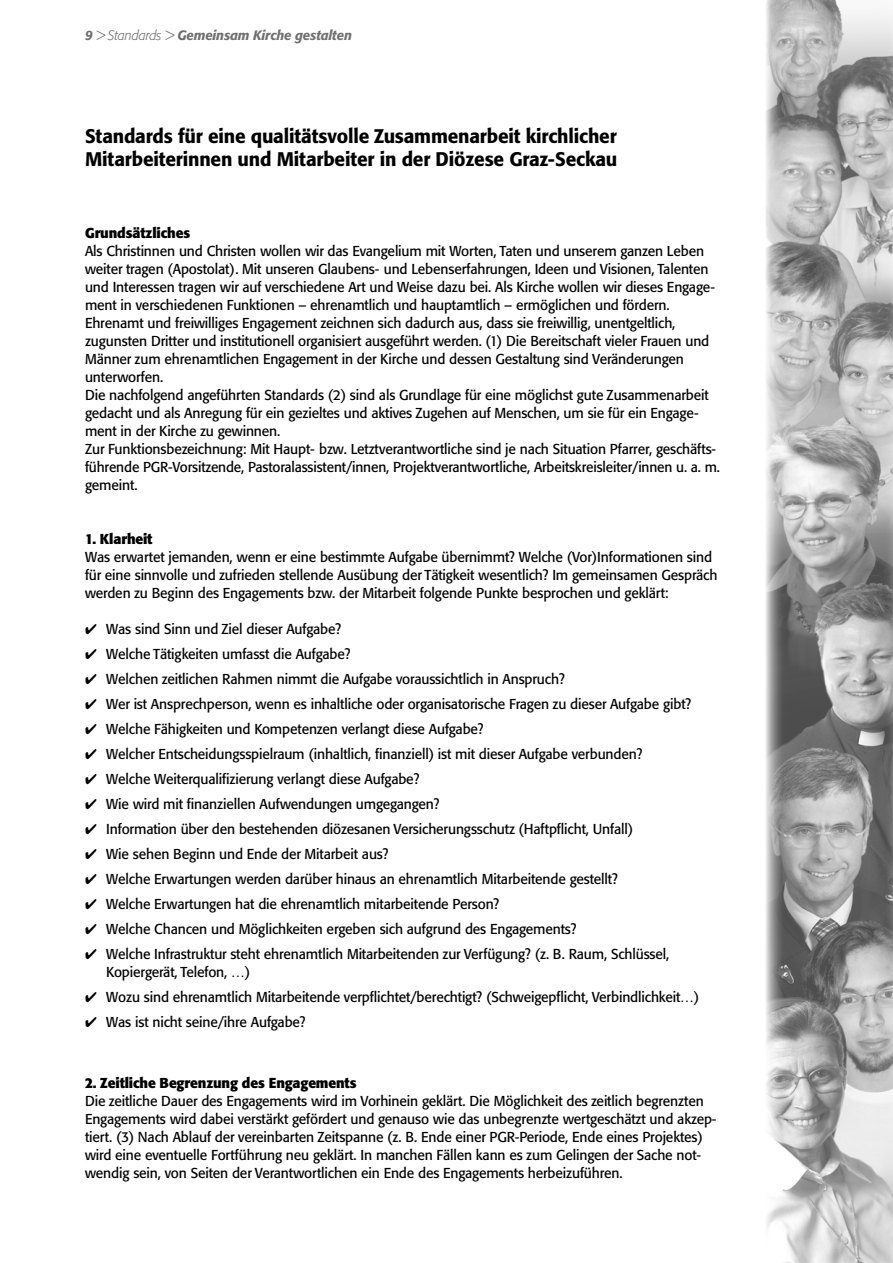
<style>
.page{position:relative;width:893px;height:1263px;background:#fff}
.page>*{position:absolute;margin:0;border:0;box-sizing:border-box;transform-origin:0 0}
.Titel_mittel{font:500 19.5px/22.5px "Formata BQ";letter-spacing:-.01em;color:#000}
.Textkörper{font:14.25px/18px "Formata BQ";letter-spacing:-.01em;color:#000}
.Aufzählung{font:14.25px/18px "Formata BQ";letter-spacing:-.01em;color:#000}
.Textkörper-2{font:700 14.25px "Formata BQ";letter-spacing:-.01em;color:#000}
.Textkörper-3{font:italic 500 13.5px "Formata BQ";letter-spacing:-.01em;color:#6f6f6f}
.s1{font-weight:300}
</style>
<div class="page">
<img style="left:766px;top:0;width:127px;height:1263px">
<p class="Textkörper-3" style="left:85px;top:27px;width:268px">9 <span class="s1">&gt; Standards &gt;</span> Gemeinsam Kirche gestalten</p>
<p class="Titel_mittel" style="left:85px;top:125px;width:534px">Standards für eine qualitätsvolle Zusammenarbeit kirchlicher<br>Mitarbeiterinnen und Mitarbeiter in der Diözese Graz-Seckau</p>
<p class="Textkörper-2" style="left:85px;top:224px;width:107px">Grundsätzliches</p>
<p class="Textkörper" style="left:85px;top:241px;width:632px">Als Christinnen und Christen wollen wir das Evangelium mit Worten, Taten und unserem ganzen Leben weiter tragen (Apostolat). Mit unseren Glaubens- und Lebenserfahrungen, Ideen und Visionen, Talenten und Interessen tragen wir auf verschiedene Art und Weise dazu bei. Als Kirche wollen wir dieses Engage&shy;ment in verschiedenen Funktionen – ehrenamtlich und hauptamtlich – ermöglichen und fördern.</p>
<p class="Textkörper" style="left:85px;top:313px;width:626px">Ehrenamt und freiwilliges Engagement zeichnen sich dadurch aus, dass sie freiwillig, unentgeltlich, zugunsten Dritter und institutionell organisiert ausgeführt werden. (1) Die Bereitschaft vieler Frauen und Männer zum ehrenamtlichen Engagement in der Kirche und dessen Gestaltung sind Veränderungen unterworfen.</p>
<p class="Textkörper" style="left:85px;top:385px;width:625px">Die nachfolgend angeführten Standards (2) sind als Grundlage für eine möglichst gute Zusammenarbeit gedacht und als Anregung für ein gezieltes und aktives Zugehen auf Menschen, um sie für ein Engage&shy;ment in der Kirche zu gewinnen.</p>
<p class="Textkörper" style="left:85px;top:439px;width:636px">Zur Funktionsbezeichnung: Mit Haupt- bzw. Letztverantwortliche sind je nach Situation Pfarrer, geschäfts&shy;führende PGR-Vorsitzende, Pastoralassistent/innen, Projektverantwortliche, Arbeitskreisleiter/innen u. a. m. gemeint.</p>
<p class="Textkörper-2" style="left:85px;top:530px;width:69px">1. Klarheit</p>
<p class="Textkörper" style="left:85px;top:547px;width:634px">Was erwartet jemanden, wenn er eine bestimmte Aufgabe übernimmt? Welche (Vor)Informationen sind für eine sinnvolle und zufrieden stellende Ausübung der Tätigkeit wesentlich? Im gemeinsamen Gespräch werden zu Beginn des Engagements bzw. der Mitarbeit folgende Punkte besprochen und geklärt:</p>
<p class="Aufzählung" style="left:85px;top:619px;width:258px">✔ Was sind Sinn und Ziel dieser Aufgabe?</p>
<p class="Aufzählung" style="left:85px;top:644px;width:267px">✔ Welche Tätigkeiten umfasst die Aufgabe?</p>
<p class="Aufzählung" style="left:85px;top:670px;width:481px">✔ Welchen zeitlichen Rahmen nimmt die Aufgabe voraussichtlich in Anspruch?</p>
<p class="Aufzählung" style="left:85px;top:695px;width:608px">✔ Wer ist Ansprechperson, wenn es inhaltliche oder organisatorische Fragen zu dieser Aufgabe gibt?</p>
<p class="Aufzählung" style="left:85px;top:720px;width:400px">✔ Welche Fähigkeiten und Kompetenzen verlangt diese Aufgabe?</p>
<p class="Aufzählung" style="left:85px;top:745px;width:559px">✔ Welcher Entscheidungsspielraum (inhaltlich, finanziell) ist mit dieser Aufgabe verbunden?</p>
<p class="Aufzählung" style="left:85px;top:770px;width:336px">✔ Welche Weiterqualifizierung verlangt diese Aufgabe?</p>
<p class="Aufzählung" style="left:85px;top:795px;width:356px">✔ Wie wird mit finanziellen Aufwendungen umgegangen?</p>
<p class="Aufzählung" style="left:85px;top:820px;width:550px">✔ Information über den bestehenden diözesanen Versicherungsschutz (Haftpflicht, Unfall)</p>
<p class="Aufzählung" style="left:85px;top:845px;width:305px">✔ Wie sehen Beginn und Ende der Mitarbeit aus?</p>
<p class="Aufzählung" style="left:85px;top:870px;width:534px">✔ Welche Erwartungen werden darüber hinaus an ehrenamtlich Mitarbeitende gestellt?</p>
<p class="Aufzählung" style="left:85px;top:895px;width:416px">✔ Welche Erwartungen hat die ehrenamtlich mitarbeitende Person?</p>
<p class="Aufzählung" style="left:85px;top:920px;width:493px">✔ Welche Chancen und Möglichkeiten ergeben sich aufgrund des Engagements?</p>
<p class="Aufzählung" style="left:106px;top:945px;width:565px;text-indent:-21px">✔ Welche Infrastruktur steht ehrenamtlich Mitarbeitenden zur Verfügung? (z. B. Raum, Schlüssel,<br>Kopiergerät, Telefon, …)</p>
<p class="Aufzählung" style="left:85px;top:988px;width:616px">✔ Wozu sind ehrenamtlich Mitarbeitende verpflichtet/berechtigt? (Schweigepflicht, Verbindlichkeit…)</p>
<p class="Aufzählung" style="left:85px;top:1013px;width:222px">✔ Was ist nicht seine/ihre Aufgabe?</p>
<p class="Textkörper-2" style="left:85px;top:1074px;width:273px">2. Zeitliche Begrenzung des Engagements</p>
<p class="Textkörper" style="left:85px;top:1092px;width:633px">Die zeitliche Dauer des Engagements wird im Vorhinein geklärt. Die Möglichkeit des zeitlich begrenzten Engagements wird dabei verstärkt gefördert und genauso wie das unbegrenzte wertgeschätzt und akzep&shy;tiert. (3) Nach Ablauf der vereinbarten Zeitspanne (z. B. Ende einer PGR-Periode, Ende eines Projektes) wird eine eventuelle Fortführung neu geklärt. In manchen Fällen kann es zum Gelingen der Sache not&shy;wendig sein, von Seiten der Verantwortlichen ein Ende des Engagements herbeizuführen.</p>
</div>
